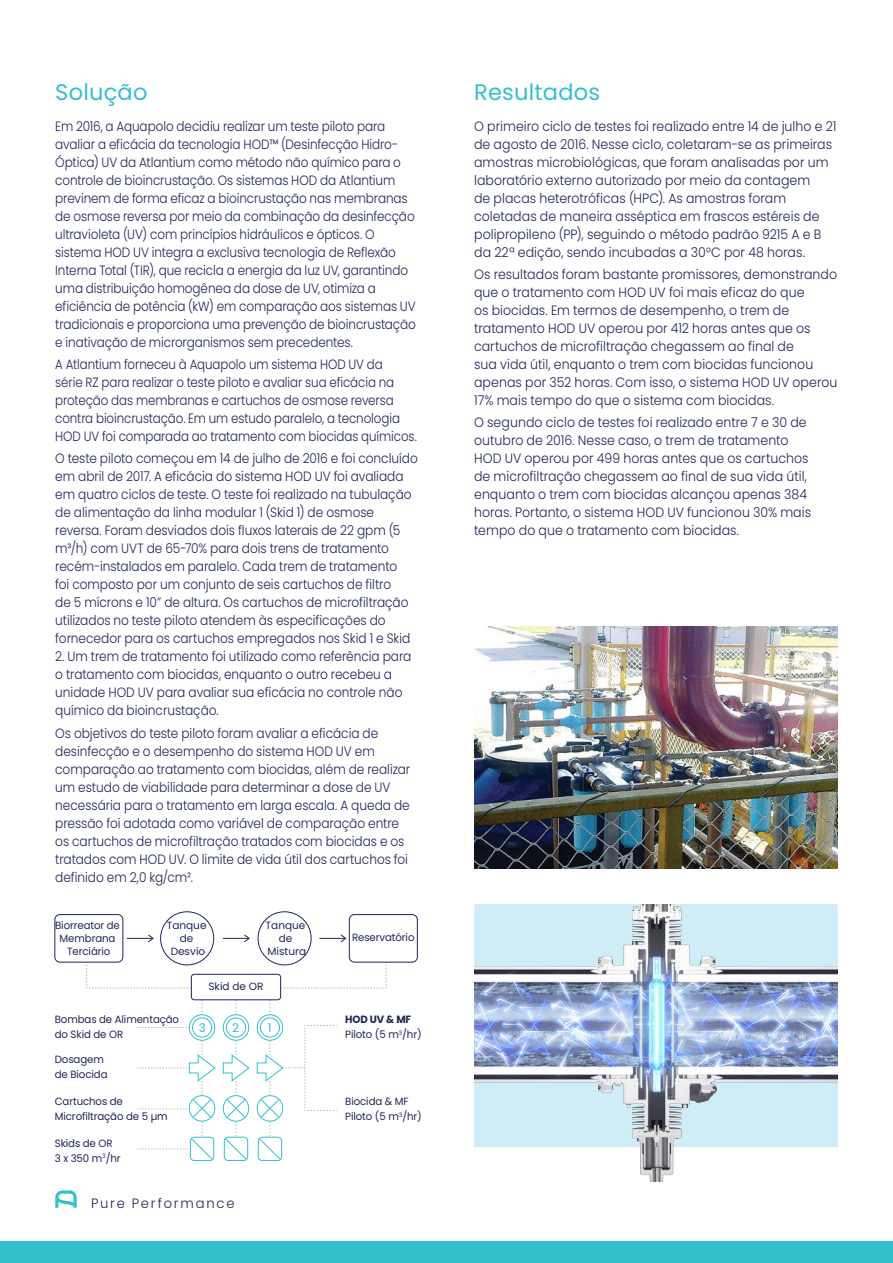
<style>
.page{position:relative;width:893px;height:1263px;background:#fff}
.page>*{position:absolute;margin:0;border:0;box-sizing:border-box;transform-origin:0 0}
.t1{font:22.5px "Poppins";letter-spacing:.01em;color:#34c0cc}
.t2{font:300 13.5px/18px "Poppins";letter-spacing:-.005em;color:#202657;scale:.9 1}
.t3{font:300 13.5px/18px "Poppins";letter-spacing:-.005em;color:#202657;scale:.93 1}
.t4{font:300 13.5px/18px "Poppins";letter-spacing:-.005em;color:#202657;scale:.89 1}
.t5{font:300 13.5px/18px "Poppins";letter-spacing:-.005em;color:#202657;scale:.88 1}
.t6{font:300 13.5px "Poppins";letter-spacing:.14em;color:#202657}
.t7{font:12px "Poppins";color:#34c0cc}
.t8{font:10.5px/12.8px "Poppins";letter-spacing:-.01em;color:#202657}
.s1{font-weight:700}
</style>
<div class="page">
<div style="left:0;top:1242px;width:893px;height:21px;background:#34c0cc"></div>
<svg style="left:55px;top:1190px;width:22px;height:18px"></svg>
<img style="left:474px;top:626px;width:364px;height:243px">
<img style="left:474px;top:905px;width:364px;height:276px">
<svg style="left:280px;top:949px;width:107px;height:40px"></svg>
<svg style="left:86px;top:949px;width:105px;height:40px"></svg>
<svg style="left:137px;top:1027px;width:52px;height:1px"></svg>
<svg style="left:319px;top:934px;width:28px;height:9px"></svg>
<svg style="left:223px;top:934px;width:27px;height:9px"></svg>
<svg style="left:127px;top:934px;width:27px;height:9px"></svg>
<div style="left:55px;top:914px;width:68px;height:48px;background:#fff;border-radius:5px"></div>
<div style="left:54px;top:914px;width:69px;height:48px;border:1px solid #202657;border-radius:5px"></div>
<div style="left:349px;top:914px;width:68px;height:48px;background:#fff;border-radius:5px"></div>
<div style="left:349px;top:914px;width:69px;height:48px;border:1px solid #202657;border-radius:5px"></div>
<div style="left:258px;top:912px;width:53px;height:53px;background:#fff;border-radius:50%"></div>
<div style="left:258px;top:911px;width:54px;height:54px;border:1px solid #202657;border-radius:50%"></div>
<div style="left:161px;top:912px;width:53px;height:53px;background:#fff;border-radius:50%"></div>
<div style="left:160px;top:911px;width:54px;height:54px;border:1px solid #202657;border-radius:50%"></div>
<div style="left:191px;top:974px;width:90px;height:26px;border:1px solid #202657;border-radius:3px"></div>
<svg style="left:189px;top:1015px;width:26px;height:25px"></svg>
<div style="left:189px;top:1014px;width:26px;height:27px;border:1px solid #34c0cc;border-radius:50%"></div>
<svg style="left:223px;top:1015px;width:26px;height:25px"></svg>
<div style="left:223px;top:1014px;width:26px;height:27px;border:1px solid #34c0cc;border-radius:50%"></div>
<svg style="left:257px;top:1015px;width:26px;height:25px"></svg>
<div style="left:257px;top:1014px;width:26px;height:27px;border:1px solid #34c0cc;border-radius:50%"></div>
<div style="left:192px;top:1017px;width:20px;height:20px;border:1px solid #34c0cc;border-radius:50%"></div>
<div style="left:226px;top:1017px;width:20px;height:20px;border:1px solid #34c0cc;border-radius:50%"></div>
<div style="left:260px;top:1017px;width:20px;height:20px;border:1px solid #34c0cc;border-radius:50%"></div>
<div style="left:190px;top:1137px;width:24px;height:24px;border:1px solid #34c0cc;border-radius:4px"></div>
<svg style="left:137px;top:1040px;width:79px;height:120px"></svg>
<div style="left:224px;top:1137px;width:24px;height:24px;border:1px solid #34c0cc;border-radius:4px"></div>
<svg style="left:222px;top:1040px;width:28px;height:120px"></svg>
<div style="left:258px;top:1137px;width:24px;height:24px;border:1px solid #34c0cc;border-radius:4px"></div>
<svg style="left:256px;top:1025px;width:81px;height:135px"></svg>
<h1 class="t1" style="left:55px;top:82px;width:94px">Solução</h1>
<p class="t4" style="left:55px;top:117px;width:407px">Em 2016, a Aquapolo decidiu realizar um teste piloto para avaliar a eficácia da tecnologia HOD™ (Desinfecção Hidro-Óptica) UV da Atlantium como método não químico para o controle de bioincrustação. Os sistemas HOD da Atlantium previnem de forma eficaz a bioincrustação nas membranas de osmose reversa por meio da combinação da desinfecção ultravioleta (UV) com princípios hidráulicos e ópticos. O sistema HOD UV integra a exclusiva tecnologia de Reflexão Interna Total (TIR), que recicla a energia da luz UV, garantindo uma distribuição homogênea da dose de UV, otimiza a eficiência de potência (kW) em comparação aos sistemas UV tradicionais e proporciona uma prevenção de bioincrustação e inativação de microrganismos sem precedentes.</p>
<p class="t5" style="left:55px;top:356px;width:412px">A Atlantium forneceu à Aquapolo um sistema HOD UV da<br>série RZ para realizar o teste piloto e avaliar sua eficácia na proteção das membranas e cartuchos de osmose reversa contra bioincrustação. Em um estudo paralelo, a tecnologia HOD UV foi comparada ao tratamento com biocidas químicos.</p>
<p class="t2" style="left:55px;top:450px;width:404px">O teste piloto começou em 14 de julho de 2016 e foi concluído em abril de 2017. A eficácia do sistema HOD UV foi avaliada em quatro ciclos de teste. O teste foi realizado na tubulação de alimentação da linha modular 1 (Skid 1) de osmose reversa. Foram desviados dois fluxos laterais de 22 gpm (5 m³/h) com UVT de 65-70% para dois trens de tratamento recém-instalados em paralelo. Cada trem de tratamento<br>foi composto por um conjunto de seis cartuchos de filtro<br>de 5 mícrons e 10” de altura. Os cartuchos de microfiltração utilizados no teste piloto atendem às especificações do fornecedor para os cartuchos empregados nos Skid 1 e Skid</p>
<p class="t2" style="left:55px;top:648px;width:397px">2. Um trem de tratamento foi utilizado como referência para o tratamento com biocidas, enquanto o outro recebeu a unidade HOD UV para avaliar sua eficácia no controle não químico da bioincrustação.</p>
<p class="t2" style="left:55px;top:724px;width:396px">Os objetivos do teste piloto foram avaliar a eficácia de desinfecção e o desempenho do sistema HOD UV em comparação ao tratamento com biocidas, além de realizar um estudo de viabilidade para determinar a dose de UV necessária para o tratamento em larga escala. A queda de pressão foi adotada como variável de comparação entre os cartuchos de microfiltração tratados com biocidas e os tratados com HOD UV. O limite de vida útil dos cartuchos foi definido em 2,0 kg/cm².</p>
<p class="t8" style="left:55px;top:919px;width:66px;text-align:center">Biorreator de<br>Membrana<br>Terciário</p>
<p class="t8" style="left:167px;top:919px;width:41px;text-align:center">Tanque de<br>Desvio</p>
<p class="t8" style="left:266px;top:919px;width:42px;text-align:center">Tanque de<br>Mistura</p>
<p class="t8" style="left:208px;top:980px;width:57px">Skid de OR</p>
<p class="t8" style="left:352px;top:931px;width:64px">Reservatório</p>
<p class="t8" style="left:55px;top:1012px;width:126px;line-height:15px">Bombas de Alimentação do Skid de OR</p>
<p class="t8" style="left:55px;top:1052px;width:54px;line-height:15px">Dosagem de Biocida</p>
<p class="t8" style="left:55px;top:1094px;width:114px;line-height:15px">Cartuchos de<br>Microfiltração de 5 µm</p>
<p class="t8" style="left:345px;top:1094px;width:78px;line-height:15px">Biocida &amp; MF<br>Piloto (5 m<sup>3</sup>/hr)</p>
<p class="t8" style="left:55px;top:1136px;width:67px;line-height:15px">Skids de OR<br>3 x 350 m<sup>3</sup>/hr</p>
<p class="t8" style="left:345px;top:1012px;width:78px;line-height:15px"><span class="s1">HOD UV &amp; MF<br></span>Piloto (5 m<sup>3</sup>/hr)</p>
<p class="t7" style="left:199px;top:1020px;width:9px">3</p>
<p class="t7" style="left:232px;top:1020px;width:8px">2</p>
<p class="t7" style="left:268px;top:1020px;width:5px">1</p>
<p class="t6" style="left:91px;top:1195px;width:145px">Pure Performance</p>
<h1 class="t1" style="left:474px;top:82px;width:128px">Resultados</h1>
<p class="t3" style="left:474px;top:117px;width:391px">O primeiro ciclo de testes foi realizado entre 14 de julho e 21 de agosto de 2016. Nesse ciclo, coletaram-se as primeiras amostras microbiológicas, que foram analisadas por um laboratório externo autorizado por meio da contagem<br>de placas heterotróficas (HPC). As amostras foram coletadas de maneira asséptica em frascos estéreis de polipropileno (PP), seguindo o método padrão 9215 A e B da 22ª edição, sendo incubadas a 30°C por 48 horas.</p>
<p class="t3" style="left:474px;top:266px;width:392px">Os resultados foram bastante promissores, demonstrando que o tratamento com HOD UV foi mais eficaz do que<br>os biocidas. Em termos de desempenho, o trem de tratamento HOD UV operou por 412 horas antes que os cartuchos de microfiltração chegassem ao final de<br>sua vida útil, enquanto o trem com biocidas funcionou apenas por 352 horas. Com isso, o sistema HOD UV operou 17% mais tempo do que o sistema com biocidas.</p>
<p class="t3" style="left:474px;top:414px;width:364px">O segundo ciclo de testes foi realizado entre 7 e 30 de outubro de 2016. Nesse caso, o trem de tratamento HOD UV operou por 499 horas antes que os cartuchos de microfiltração chegassem ao final de sua vida útil, enquanto o trem com biocidas alcançou apenas 384 horas. Portanto, o sistema HOD UV funcionou 30% mais tempo do que o tratamento com biocidas.</p>
</div>
